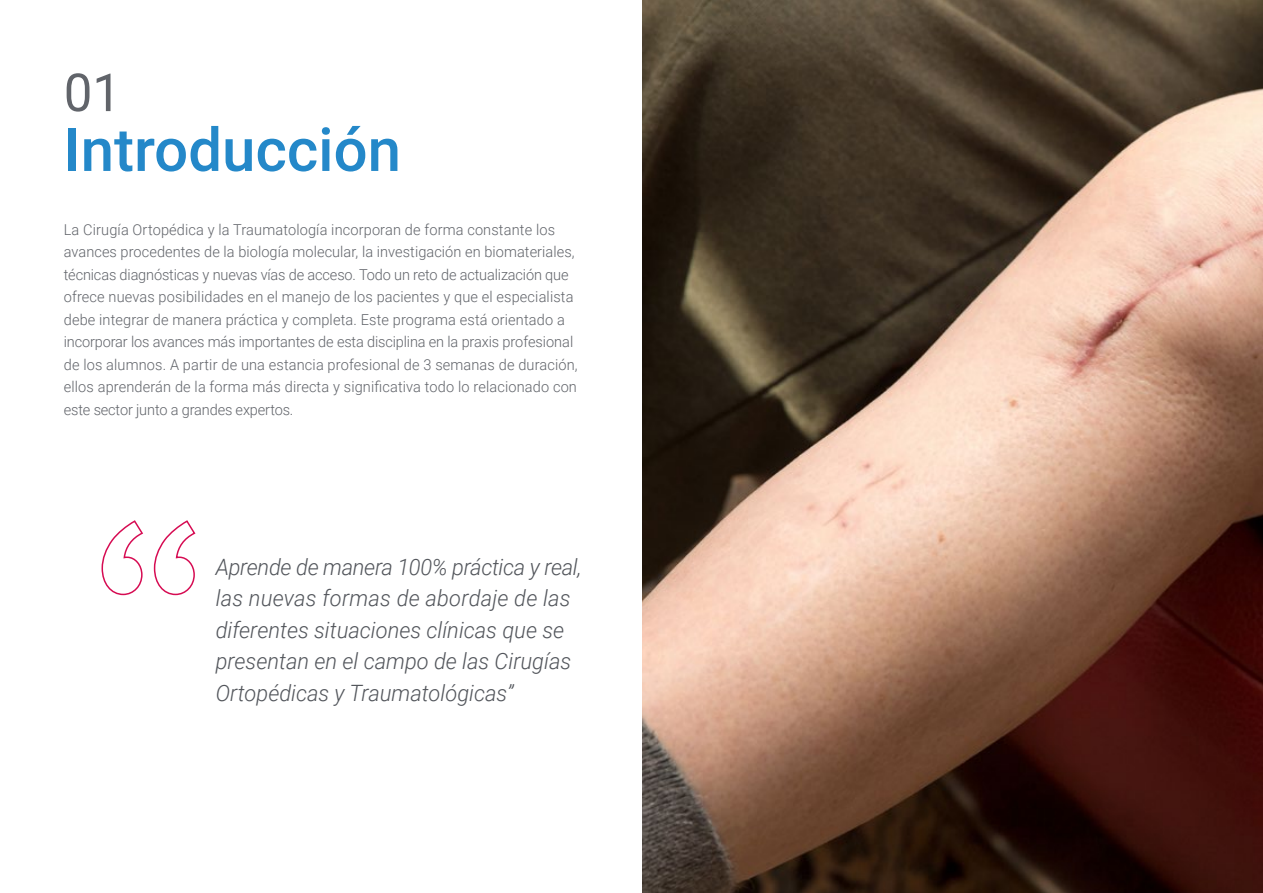
<style>
.page{position:relative;width:1263px;height:893px;background:#fff}
.page>*{position:absolute;margin:0;border:0;box-sizing:border-box;transform-origin:0 0}
.t1{font:500 60px "Roboto";color:#2488c9}
.t2{font:52.5px "Roboto";color:#61646a}
.t3{font:italic 300 22.5px/31.5px "Roboto";color:#52555b}
.t4{font:300 15px/22.5px "Roboto";letter-spacing:.01em;color:#61646a}
</style>
<div class="page">
<img style="left:642px;top:0;width:621px;height:893px">
<svg style="left:101px;top:520px;width:95px;height:76px"></svg>
<h2 class="t2" style="left:64px;top:56px;width:59px">01</h2>
<h1 class="t1" style="left:64px;top:108px;width:339px">Introducción</h1>
<p class="t4" style="left:64px;top:217px;width:515px">La Cirugía Ortopédica y la Traumatología incorporan de forma constante los avances procedentes de la biología molecular, la investigación en biomateriales, técnicas diagnósticas y nuevas vías de acceso. Todo un reto de actualización que ofrece nuevas posibilidades en el manejo de los pacientes y que el especialista debe integrar de manera práctica y completa. Este programa está orientado a incorporar los avances más importantes de esta disciplina en la praxis profesional de los alumnos. A partir de una estancia profesional de 3 semanas de duración, ellos aprenderán de la forma más directa y significativa todo lo relacionado con este sector junto a grandes expertos.</p>
<h3 class="t3" style="left:216px;top:550px;width:367px">Aprende de manera 100% práctica y real, las nuevas formas de abordaje de las diferentes situaciones clínicas que se presentan en el campo de las Cirugías Ortopédicas y Traumatológicas”</h3>
</div>
